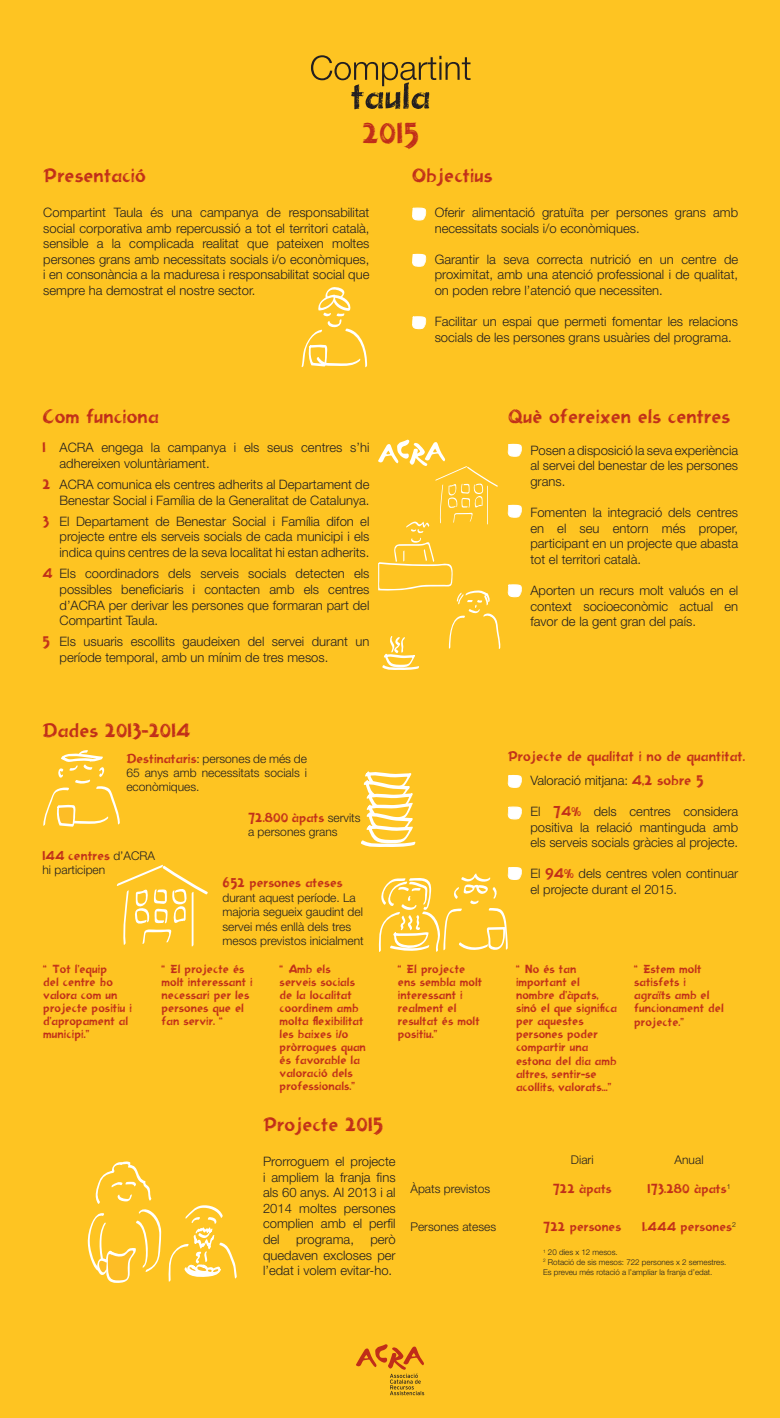
<style>
.page{position:relative;width:780px;height:1418px;background:#fff}
.page>*{position:absolute;margin:0;border:0;box-sizing:border-box;transform-origin:0 0}
.t1{font:27px "Holmes Titling";color:#c02d19}
.t2{font:18px "Holmes Titling";color:#c02d19}
.t3{font:300 13px/15.6px "Helvetica Neue LT Std";color:#231f20;text-align:justify}
.t4{font:13px "Holmes Titling";color:#c02d19}
.t5{font:300 12px/14.4px "Helvetica Neue LT Std";color:#231f20}
.t6{font:12px "Holmes Titling";color:#c02d19}
.t7{font:11px/13px "Holmes Titling";color:#c02d19}
.t8{font:300 8px/9.6px "Helvetica Neue LT Std";color:#231f20}
.t9{font:300 7px "Helvetica Neue LT Std";color:#231f20}
.s1{font-family:"Holmes Titling";font-weight:400;color:#c02d19}
.s2{font-family:"Helvetica Neue LT Std";font-weight:300;color:#231f20}
</style>
<div class="page">
<div style="left:0;top:0;width:780px;height:1417px;background:#fec422"></div>
<svg style="left:311px;top:55px;width:159px;height:54px"></svg>
<svg style="left:301px;top:287px;width:66px;height:81px"></svg>
<svg style="left:412px;top:207px;width:15px;height:13px"></svg>
<svg style="left:412px;top:253px;width:15px;height:14px"></svg>
<svg style="left:412px;top:316px;width:15px;height:13px"></svg>
<svg style="left:378px;top:439px;width:122px;height:231px"></svg>
<svg style="left:507px;top:443px;width:15px;height:14px"></svg>
<svg style="left:507px;top:504px;width:15px;height:14px"></svg>
<svg style="left:507px;top:584px;width:15px;height:13px"></svg>
<svg style="left:43px;top:750px;width:77px;height:76px"></svg>
<svg style="left:361px;top:771px;width:55px;height:76px"></svg>
<svg style="left:116px;top:864px;width:92px;height:83px"></svg>
<svg style="left:507px;top:774px;width:15px;height:14px"></svg>
<svg style="left:507px;top:806px;width:15px;height:13px"></svg>
<svg style="left:378px;top:867px;width:144px;height:85px"></svg>
<svg style="left:356px;top:1344px;width:68px;height:51px"></svg>
<svg style="left:87px;top:1161px;width:74px;height:121px"></svg>
<svg style="left:168px;top:1205px;width:69px;height:77px"></svg>
<h1 class="t1" style="left:362px;top:117px;width:59px">2015</h1>
<h2 class="t2" style="left:43px;top:165px;width:104px">Presentació</h2>
<p class="t3" style="left:43px;top:204px;width:328px">Compartint Taula és una campanya de responsabilitat social corporativa amb repercussió a tot el territori català, sensible a la complicada realitat que pateixen moltes persones grans amb necessitats socials i/o econòmiques, i en consonància a la maduresa i responsabilitat social que sempre ha demostrat el nostre sector.</p>
<h2 class="t2" style="left:43px;top:406px;width:118px">Com funciona</h2>
<p class="t3" style="left:60px;top:439px;width:311px;text-indent:-17px"><span class="s1">1</span> ACRA engega la campanya i els seus centres s’hi adhereixen voluntàriament.</p>
<p class="t3" style="left:43px;top:476px;width:328px;text-align:right"><span class="s1">2</span> ACRA comunica els centres adherits al Departament de<br>Benestar Social i Família de la Generalitat de Catalunya.</p>
<p class="t3" style="left:60px;top:513px;width:311px;text-indent:-17px"><span class="s1">3</span> El Departament de Benestar Social i Família difon el projecte entre els serveis socials de cada municipi i els indica quins centres de la seva localitat hi estan adherits.</p>
<p class="t3" style="left:60px;top:565px;width:311px;text-indent:-17px"><span class="s1">4</span> Els coordinadors dels serveis socials detecten els possibles beneficiaris i contacten amb els centres d’ACRA per derivar les persones que formaran part del Compartint Taula.</p>
<p class="t3" style="left:60px;top:633px;width:311px;text-indent:-17px"><span class="s1">5</span> Els usuaris escollits gaudeixen del servei durant un període temporal, amb un mínim de tres mesos.</p>
<h2 class="t2" style="left:43px;top:719px;width:149px">Dades 2013-2014</h2>
<p class="t5" style="left:126px;top:750px;width:182px;text-align:justify"><span class="s1">Destinataris</span>: persones de més de 65 anys amb necessitats socials i econòmiques.</p>
<p class="t6" style="left:43px;top:848px;width:114px">144 centres <span class="s2">d’ACRA</span></p>
<p class="t5" style="left:43px;top:862px;width:64px">hi participen</p>
<p class="t6" style="left:248px;top:810px;width:114px">72.800 àpats <span class="s2">servits</span></p>
<p class="t5" style="left:248px;top:824px;width:91px">a persones grans</p>
<p class="t6" style="left:222px;top:875px;width:122px">652 persones ateses</p>
<p class="t5" style="left:222px;top:890px;width:143px">durant aquest període. La majoria segueix gaudint del servei més enllà dels tres mesos previstos inicialment</p>
<h2 class="t2" style="left:412px;top:165px;width:82px">Objectius</h2>
<p class="t3" style="left:434px;top:204px;width:305px">Oferir alimentació gratuïta per persones grans amb necessitats socials i/o econòmiques.</p>
<p class="t3" style="left:434px;top:251px;width:305px">Garantir la seva correcta nutrició en un centre de proximitat, amb una atenció professional i de qualitat, on poden rebre l’atenció que necessiten.</p>
<p class="t3" style="left:434px;top:313px;width:305px">Facilitar un espai que permeti fomentar les relacions socials de les persones grans usuàries del programa.</p>
<h2 class="t2" style="left:507px;top:406px;width:224px">Què ofereixen els centres</h2>
<p class="t3" style="left:530px;top:442px;width:209px">Posen a disposició la seva experiència al servei del benestar de les persones grans.</p>
<p class="t3" style="left:530px;top:504px;width:209px">Fomenten la integració dels centres en el seu entorn més proper, participant en un projecte que abasta tot el territori català.</p>
<p class="t3" style="left:530px;top:582px;width:209px">Aporten un recurs molt valuós en el context socioeconòmic actual en favor de la gent gran del país.</p>
<p class="t4" style="left:507px;top:748px;width:239px">Projecte de qualitat i no de quantitat.</p>
<p class="t3" style="left:530px;top:772px;width:175px">Valoració mitjana: <span class="s1">4,2 sobre 5</span></p>
<p class="t3" style="left:530px;top:803px;width:209px">El <span class="s1">74%</span> dels centres considera positiva la relació mantinguda amb els serveis socials gràcies al projecte.</p>
<p class="t3" style="left:530px;top:865px;width:209px">El <span class="s1">94%</span> dels centres volen continuar el projecte durant el 2015.</p>
<p class="t7" style="left:43px;top:963px;width:90px">“Tot l'equip<br>del centre ho valora com un projecte positiu i d'apropament al municipi.”</p>
<p class="t7" style="left:161px;top:963px;width:93px">“El projecte és molt interessant i necessari per les persones que el fan servir. “</p>
<p class="t7" style="left:279px;top:963px;width:88px">“Amb els serveis socials de la localitat coordinem amb molta flexibilitat les baixes i/o pròrrogues quan és favorable la valoració dels professionals.”</p>
<p class="t7" style="left:398px;top:963px;width:86px">“El projecte ens sembla molt interessant i realment el resultat és molt positiu.”</p>
<p class="t7" style="left:516px;top:963px;width:102px">“No és tan important el nombre d’àpats, sinó el que significa per aquestes persones poder compartir una estona del dia amb altres, sentir-se acollits, valorats…”</p>
<p class="t7" style="left:634px;top:963px;width:91px">“Estem molt satisfets i agraïts amb el funcionament del projecte.”</p>
<h2 class="t2" style="left:263px;top:1113px;width:122px">Projecte 2015</h2>
<p class="t3" style="left:263px;top:1153px;width:134px">Prorroguem el projecte i ampliem la franja fins als 60 anys. Al 2013 i al 2014 moltes persones complien amb el perfil del</p>
<p class="t3" style="left:263px;top:1231px;width:134px;text-indent:107px">però quedaven excloses per l’edat i volem evitar-ho.</p>
<p class="t3" style="left:296px;top:1231px;width:59px">programa,</p>
<p class="t5" style="left:571px;top:1152px;width:24px">Diari</p>
<p class="t6" style="left:552px;top:1181px;width:60px">722 àpats</p>
<p class="t6" style="left:543px;top:1219px;width:79px">722 persones</p>
<p class="t5" style="left:674px;top:1152px;width:30px">Anual</p>
<p class="t6" style="left:647px;top:1181px;width:84px">173.280 àpats<sup>1</sup></p>
<p class="t6" style="left:642px;top:1219px;width:91px">1.444 persones</p>
<p class="t5" style="left:410px;top:1181px;width:81px">Àpats previstos</p>
<p class="t5" style="left:410px;top:1219px;width:87px">Persones ateses</p>
<p class="t9" style="left:732px;top:1220px;width:5px">2</p>
<p class="t8" style="left:543px;top:1247px;width:185px"><sup>1</sup> 20 dies x 12 mesos.<br><sup>2</sup> Rotació de sis mesos: 722 persones x 2 semestres.<br>Es preveu més rotació a l’ampliar la franja d’edat.</p>
</div>
